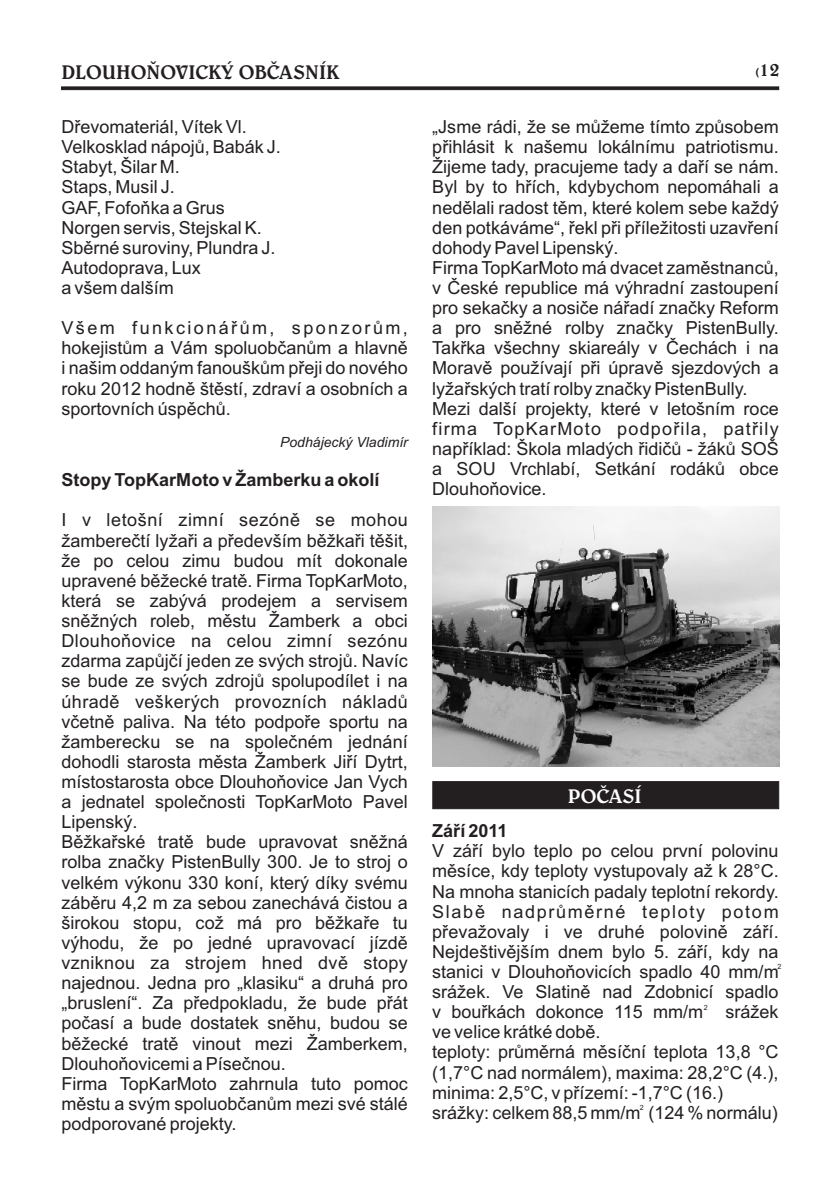
<style>
.page{position:relative;width:840px;height:1191px;background:#fff}
.page>*{position:absolute;margin:0;border:0;box-sizing:border-box;transform-origin:0 0}
.t1{font:20px "Belwe AT Light,Bold";color:#231f20}
.t2{font:20px "Belwe AT Light,Bold";color:#fff}
.t3{font:18px/20.2px "Arial";color:#231f20}
.t4{font:700 18px "Arial";color:#231f20}
.t5{font:italic 14px "Arial";color:#231f20}
.t6{font:7.2px "Arial";color:#231f20}
.s1{font-size:12px}
</style>
<div class="page">
<svg style="left:61px;top:86px;width:717px;height:4px;background:#393637"></svg>
<img style="left:432px;top:506px;width:347px;height:260px">
<svg style="left:432px;top:781px;width:346px;height:28px;background:#242021"></svg>
<p class="t1" style="left:61px;top:63px;width:279px">DLOUHOÒOVICKÝ OBÈASNÍK</p>
<p class="t1" style="left:755px;top:60px;width:26px"><span class="s1">(</span>12</p>
<p class="t3" style="left:61px;top:118px;width:221px">Døevomateriál, Vítek Vl.<br>Velkosklad nápojù, Babák J.<br>Stabyt, Šilar M.<br>Staps, Musil J.<br>GAF, Fofoòka a Grus<br>Norgen servis, Stejskal K.<br>Sbìrné suroviny, Plundra J.<br>Autodoprava, Lux<br>a všem dalším</p>
<p class="t3" style="left:61px;top:319px;width:348px;text-align:justify">Všem funkcionáøùm, sponzorùm, hokejistùm a Vám spoluobèanùm a hlavnì i našim oddaným fanouškùm pøeji do nového roku 2012 hodnì štìstí, zdraví a osobních a sportovních úspìchù.</p>
<p class="t5" style="left:280px;top:437px;width:129px">Podhájecký Vladimír</p>
<p class="t4" style="left:61px;top:473px;width:319px">Stopy TopKarMoto v Žamberku a okolí</p>
<p class="t3" style="left:61px;top:512px;width:348px">I v letošní zimní sezónì se mohou žambereètí lyžaøi a pøedevším bìžkaøi tìšit, že po celou zimu budou mít dokonale upravené bìžecké tratì. Firma TopKarMoto, která se zabývá prodejem a servisem snìžných roleb, mìstu Žamberk a obci Dlouhoòovice na celou zimní sezónu zdarma zapùjèí jeden ze svých strojù. Navíc se bude ze svých zdrojù spolupodílet i na úhradì veškerých provozních nákladù vèetnì paliva. Na této podpoøe sportu na žamberecku se na spoleèném jednání dohodli starosta mìsta Žamberk Jiøí Dytrt, místostarosta obce Dlouhoòovice Jan Vych a jednatel spoleènosti TopKarMoto Pavel Lipenský.<br>Bìžkaøské tratì bude upravovat snìžná rolba znaèky PistenBully 300. Je to stroj o velkém výkonu 330 koní, který díky svému zábìru 4,2 m za sebou zanechává èistou a širokou stopu, což má pro bìžkaøe tu výhodu, že po jedné upravovací jízdì vzniknou za strojem hned dvì stopy najednou. Jedna pro „klasiku“ a druhá pro „bruslení“. Za pøedpokladu, že bude pøát poèasí a bude dostatek snìhu, budou se bìžecké tratì vinout mezi Žamberkem, Dlouhoòovicemi a Píseènou.<br>Firma TopKarMoto zahrnula tuto pomoc mìstu a svým spoluobèanùm mezi své stálé podporované projekty.</p>
<p class="t3" style="left:432px;top:118px;width:348px">„Jsme rádi, že se mùžeme tímto zpùsobem pøihlásit k našemu lokálnímu patriotismu.<br>Žijeme tady, pracujeme tady a daøí se nám.<br>Byl by to høích, kdybychom nepomáhali a nedìlali radost tìm, které kolem sebe každý den potkáváme“, øekl pøi pøíležitosti uzavøení dohody Pavel Lipenský.<br>Firma TopKarMoto má dvacet zamìstnancù, v Èeské republice má výhradní zastoupení pro sekaèky a nosièe náøadí znaèky Reform a pro snìžné rolby znaèky PistenBully.<br>Takøka všechny skiareály v Èechách i na Moravì používají pøi úpravì sjezdových a lyžaøských tratí rolby znaèky PistenBully.<br>Mezi další projekty, které v letošním roce firma TopKarMoto podpoøila, patøily napøíklad: Škola mladých øidièù - žákù SOŠ a SOU Vrchlabí, Setkání rodákù obce Dlouhoòovice.</p>
<p class="t2" style="left:567px;top:787px;width:75px">POÈASÍ</p>
<p class="t4" style="left:432px;top:824px;width:77px">Záøí 2011</p>
<p class="t3" style="left:432px;top:842px;width:348px">V záøí bylo teplo po celou první polovinu mìsíce, kdy teploty vystupovaly až k 28°C.<br>Na mnoha stanicích padaly teplotní rekordy.<br>Slabì nadprùmìrné teploty potom pøevažovaly i ve druhé polovinì záøí.<br>Nejdeštivìjším dnem bylo 5. záøí, kdy na stanici v Dlouhoòovicích spadlo 40 mm/m srážek. Ve Slatinì nad Zdobnicí spadlo v bouøkách dokonce 115 mm/m srážek ve velice krátké dobì.<br>teploty: prùmìrná mìsíèní teplota 13,8 °C (1,7°C nad normálem), maxima: 28,2°C (4.), minima: 2,5°C, v pøízemí: -1,7°C (16.) srážky: celkem 88,5 mm/m (124 % normálu)</p>
<p class="t6" style="left:777px;top:963px;width:5px">2</p>
<p class="t6" style="left:703px;top:1005px;width:5px">2</p>
<p class="t6" style="left:639px;top:1104px;width:5px">2</p>
</div>
